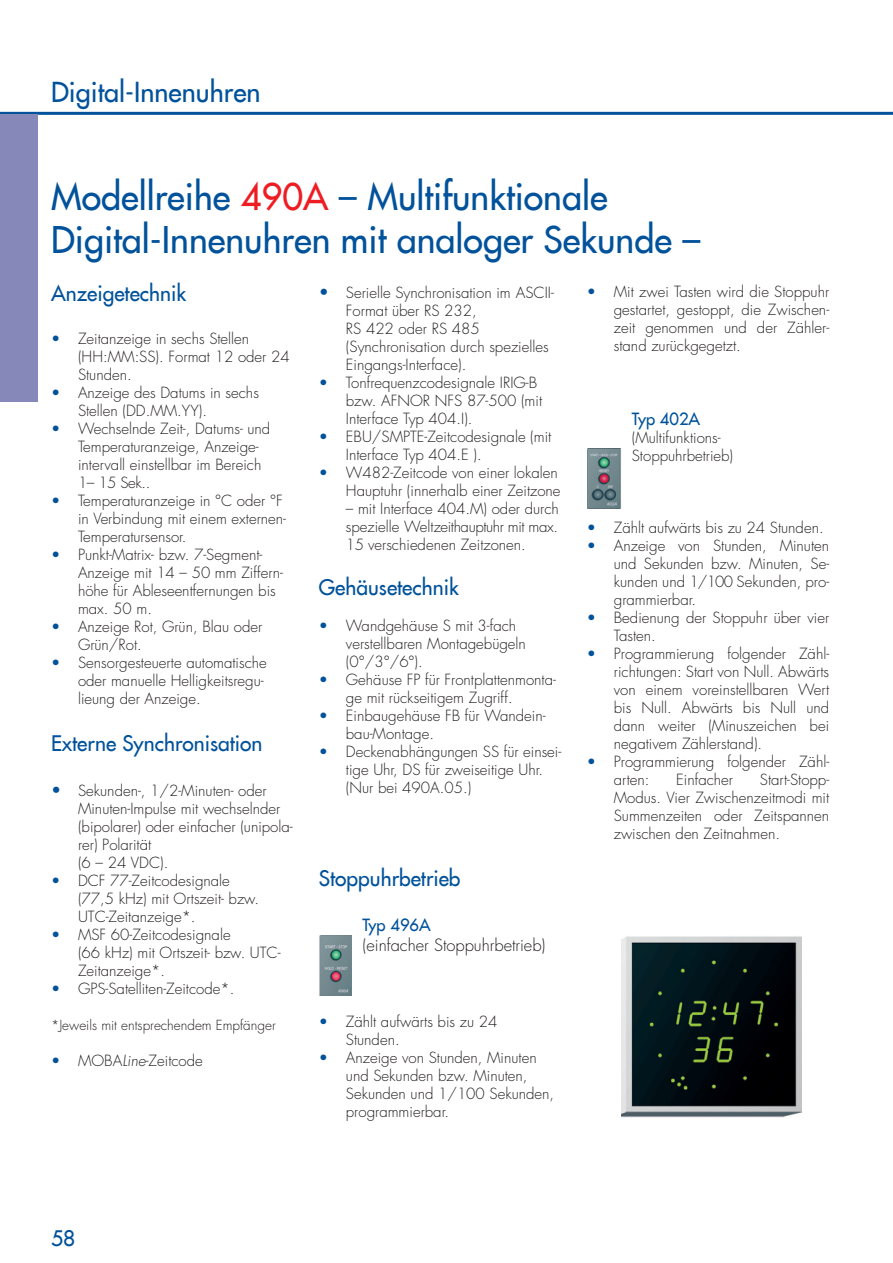
<style>
.page{position:relative;width:893px;height:1263px;background:#fff}
.page>*{position:absolute;margin:0;border:0;box-sizing:border-box;transform-origin:0 0}
.t1{font:36px/43.2px "Futura LT";color:#01529b}
.t2{font:27px "Futura LT";color:#01529b}
.t3{font:21px "Futura LT";color:#01529b}
.t4{font:300 16.5px "Futura LT";color:#231f20}
.t5{font:16.5px "Futura LT";color:#01529b}
.t6{font:300 15px/18px "Futura LT";color:#231f20}
.t7{font:300 13.5px "Futura LT";color:#231f20}
.s1{color:#ee1d23}
.s2{color:#01529b}
.s3{font-size:16.5px;color:#01529b}
</style>
<div class="page">
<hr style="left:0;top:112px;width:893px;height:3px;background:#01529b">
<div style="left:0;top:115px;width:38px;height:287px;background:#8688ba"></div>
<div style="left:319px;top:935px;width:34px;height:62px;background:#6b7e85"></div>
<img style="left:319px;top:935px;width:33px;height:60px">
<img style="left:588px;top:449px;width:33px;height:59px">
<img style="left:622px;top:936px;width:180px;height:182px">
<h2 class="t2" style="left:51px;top:75px;width:211px">Digital-Innenuhren</h2>
<h1 class="t1" style="left:51px;top:175px;width:651px">Modellreihe <span class="s1">490A</span> – Multifunktionale<br>Digital-Innenuhren mit analoger Sekunde –</h1>
<h3 class="t3" style="left:51px;top:280px;width:137px">Anzeigetechnik</h3>
<p class="t6" style="left:78px;top:330px;width:213px;text-indent:-27px"><span class="s2">•</span> Zeitanzeige in sechs Stellen (HH:MM:SS). Format 12 oder 24<br>Stunden.</p>
<p class="t6" style="left:78px;top:384px;width:182px;text-indent:-27px"><span class="s2">•</span> Anzeige des Datums in sechs<br>Stellen (DD.MM.YY).</p>
<p class="t6" style="left:78px;top:420px;width:194px;text-indent:-27px"><span class="s2">•</span> Wechselnde Zeit-, Datums- und<br>Temperaturanzeige, Anzeige&shy;intervall einstellbar im Bereich<br>1– 15 Sek..</p>
<p class="t6" style="left:78px;top:492px;width:210px;text-indent:-27px"><span class="s2">•</span> Temperaturanzeige in °C oder °F in Verbindung mit einem externen-<br>Temperatursensor.</p>
<p class="t6" style="left:78px;top:546px;width:207px;text-indent:-27px"><span class="s2">•</span> Punkt-Matrix- bzw. 7-Segment-<br>Anzeige mit 14 – 50 mm Ziffern&shy;höhe für Ableseentfernungen bis max. 50 m.</p>
<p class="t6" style="left:78px;top:618px;width:186px;text-indent:-27px"><span class="s2">•</span> Anzeige Rot, Grün, Blau oder<br>Grün/Rot.</p>
<p class="t6" style="left:78px;top:654px;width:190px;text-indent:-27px"><span class="s2">•</span> Sensorgesteuerte automatische oder manuelle Helligkeitsregu&shy;lieung der Anzeige.</p>
<h3 class="t3" style="left:51px;top:730px;width:213px">Externe Synchronisation</h3>
<p class="t6" style="left:78px;top:782px;width:216px;text-indent:-27px"><span class="s3">•</span> Sekunden-, 1/2-Minuten- oder<br>Minuten-Impulse mit wechselnder (bipolarer) oder einfacher (unipola&shy;rer) Polarität<br>(6 – 24 VDC).</p>
<p class="t6" style="left:78px;top:872px;width:183px;text-indent:-27px"><span class="s2">•</span> DCF 77-Zeitcodesignale (77,5 kHz) mit Ortszeit- bzw.<br>UTC-Zeitanzeige*.</p>
<p class="t6" style="left:78px;top:926px;width:204px;text-indent:-27px"><span class="s2">•</span> MSF 60-Zeitcodesignale<br>(66 kHz) mit Ortszeit- bzw. UTC-<br>Zeitanzeige*.</p>
<p class="t6" style="left:51px;top:980px;width:185px"><span class="s2">•</span> GPS-Satelliten-Zeitcode*.</p>
<p class="t7" style="left:51px;top:1017px;width:226px">*Jeweils mit entsprechendem Empfänger</p>
<p class="t6" style="left:51px;top:1052px;width:153px"><span class="s2">•</span> MOBALine-Zeitcode</p>
<p class="t6" style="left:614px;top:283px;width:217px;text-align:justify;text-indent:-27px"><span class="s2">•</span> Mit zwei Tasten wird die Stoppuhr gestartet, gestoppt, die Zwischen&shy;zeit genommen und der Zähler&shy;stand zurückgegetzt.</p>
<p class="t6" style="left:346px;top:283px;width:209px;text-indent:-27px"><span class="s3">•</span> Serielle Synchronisation im ASCII-<br>Format über RS 232,<br>RS 422 oder RS 485 (Synchronisation durch spezielles<br>Eingangs-Interface).</p>
<p class="t6" style="left:346px;top:373px;width:198px;text-indent:-27px"><span class="s2">•</span> Tonfrequenzcodesignale IRIG-B bzw. AFNOR NFS 87-500 (mit<br>Interface Typ 404.I).</p>
<p class="t6" style="left:346px;top:427px;width:207px;text-indent:-27px"><span class="s2">•</span> EBU/SMPTE-Zeitcodesignale (mit<br>Interface Typ 404.E ).</p>
<p class="t6" style="left:319px;top:463px;width:243px;text-align:right"><span class="s2">•</span> W482-Zeitcode von einer lokalen<br>Hauptuhr (innerhalb einer Zeitzone</p>
<p class="t6" style="left:346px;top:499px;width:215px;text-align:justify">– mit Interface 404.M) oder durch spezielle Weltzeithauptuhr mit max.<br>15 verschiedenen Zeitzonen.</p>
<h3 class="t3" style="left:319px;top:573px;width:141px">Gehäusetechnik</h3>
<p class="t6" style="left:346px;top:616px;width:181px;text-indent:-27px"><span class="s2">•</span> Wandgehäuse S mit 3-fach verstellbaren Montagebügeln (0°/3°/6°).</p>
<p class="t6" style="left:346px;top:670px;width:212px;text-indent:-27px"><span class="s2">•</span> Gehäuse FP für Frontplattenmonta&shy;ge mit rückseitigem Zugriff.</p>
<p class="t6" style="left:346px;top:706px;width:201px;text-indent:-27px"><span class="s2">•</span> Einbaugehäuse FB für Wandein&shy;bau-Montage.</p>
<p class="t6" style="left:346px;top:742px;width:217px;text-indent:-27px"><span class="s2">•</span> Deckenabhängungen SS für einsei&shy;tige Uhr, DS für zweiseitige Uhr. (Nur bei 490A.05.)</p>
<p class="t5" style="left:632px;top:408px;width:70px">Typ 402A</p>
<p class="t6" style="left:632px;top:428px;width:103px">(Multifunktions-<br>Stoppuhrbetrieb)</p>
<p class="t6" style="left:587px;top:518px;width:238px"><span class="s2">•</span> Zählt aufwärts bis zu 24 Stunden.</p>
<p class="t6" style="left:614px;top:536px;width:217px;text-align:justify;text-indent:-27px"><span class="s2">•</span> Anzeige von Stunden, Minuten und Sekunden bzw. Minuten, Se&shy;kunden und 1/100 Sekunden, pro&shy;grammierbar.</p>
<p class="t6" style="left:614px;top:608px;width:217px;text-indent:-27px"><span class="s2">•</span> Bedienung der Stoppuhr über vier<br>Tasten.</p>
<p class="t6" style="left:614px;top:644px;width:217px;text-align:justify;text-indent:-27px"><span class="s2">•</span> Programmierung folgender Zähl&shy;richtungen: Start von Null. Abwärts von einem voreinstellbaren Wert bis Null. Abwärts bis Null und dann weiter (Minuszeichen bei negativem Zählerstand).</p>
<p class="t6" style="left:614px;top:752px;width:217px;text-indent:-27px"><span class="s2">•</span> Programmierung folgender Zähl&shy;arten:</p>
<p class="t6" style="left:676px;top:770px;width:58px">Einfacher</p>
<p class="t6" style="left:614px;top:770px;width:217px;text-align:justify;text-indent:146px">Start-Stopp-Modus. Vier Zwischenzeitmodi mit Summenzeiten oder Zeitspannen zwischen den Zeitnahmen.</p>
<h3 class="t3" style="left:319px;top:865px;width:143px">Stoppuhrbetrieb</h3>
<p class="t5" style="left:362px;top:914px;width:70px">Typ 496A</p>
<p class="t4" style="left:362px;top:935px;width:185px">(einfacher Stoppuhrbetrieb)</p>
<p class="t6" style="left:346px;top:1012px;width:153px;text-indent:-27px"><span class="s2">•</span> Zählt aufwärts bis zu 24<br>Stunden.</p>
<p class="t6" style="left:346px;top:1048px;width:210px;text-indent:-27px"><span class="s2">•</span> Anzeige von Stunden, Minuten und Sekunden bzw. Minuten,<br>Sekunden und 1/100 Sekunden, programmierbar.</p>
<h3 class="t3" style="left:51px;top:1225px;width:26px">58</h3>
</div>
